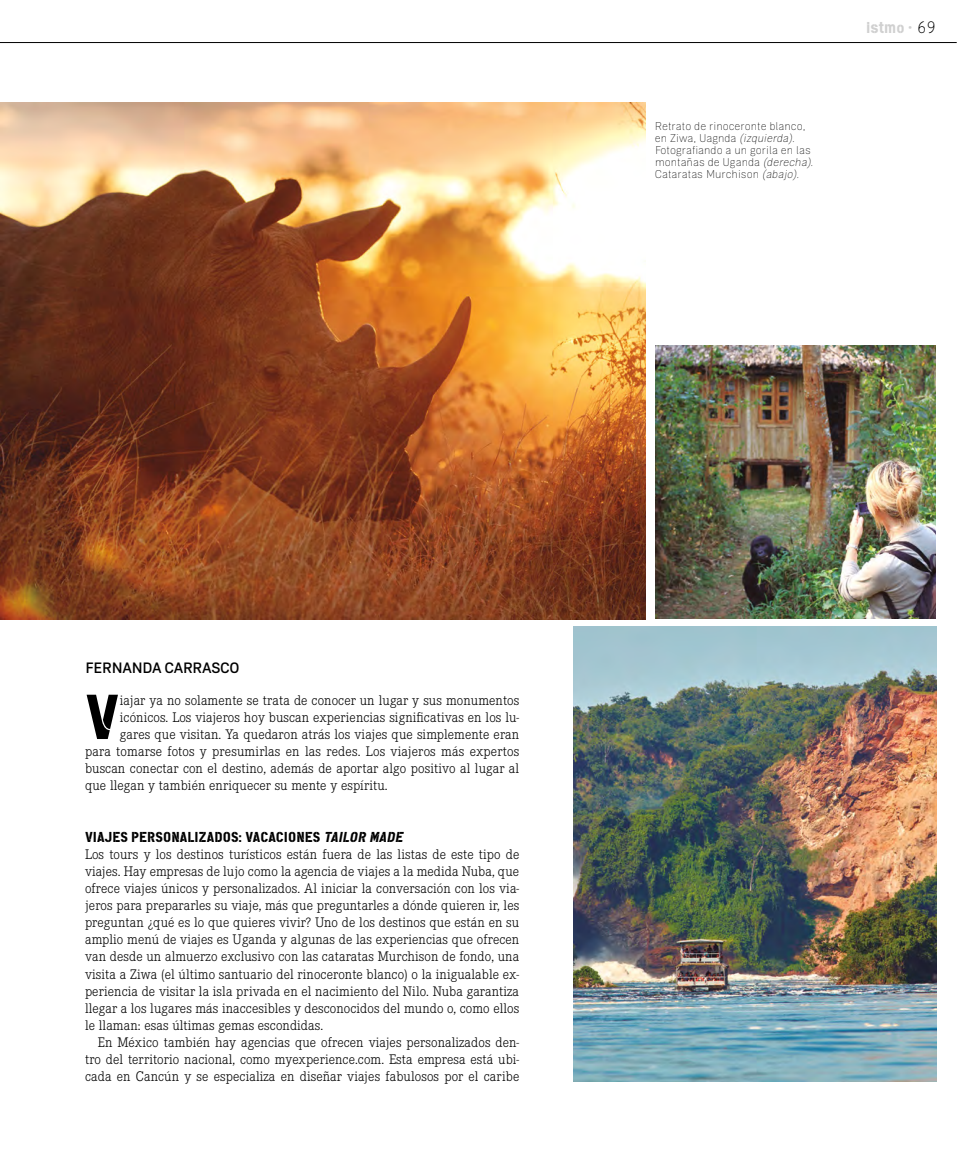
<style>
.page{position:relative;width:978px;height:1170px;background:#fff}
.page>*{position:absolute;margin:0;border:0;box-sizing:border-box;transform-origin:0 0}
.t1{font:63.3px "Cargo";color:#000}
.t2{font:15.75px "Cargo";color:#d0d0d0}
.t3{font:500 15px "Zimmer";letter-spacing:-.02em;color:#000}
.t4{font:300 14.4px/17.1px "Corporate E";letter-spacing:.005em;color:#000;text-align:justify}
.t5{font:14.4px "Cargo";letter-spacing:.005em;color:#000}
.t6{font:100 11.25px/12px "Zimmer";color:#000}
.s1{font-style:italic}
.s2{font-size:15px}
.s3{font-family:"Zimmer";font-weight:500}
.s4{font-family:"Numbers Revenue";font-size:16.5px;color:#000}
</style>
<div class="page">
<hr style="left:0;top:42px;width:957px;height:1px;background:#000">
<img style="left:0;top:102px;width:646px;height:517px">
<img style="left:574px;top:626px;width:362px;height:455px">
<img style="left:655px;top:345px;width:280px;height:273px">
<p class="t6" style="left:655px;top:119px;width:162px">Retrato de rinoceronte blanco,<br>e n Z iwa , U ag n d a <span class="s1">(izquierda).<br></span>Fotografiando a un gorila en las montañas de Uganda <span class="s1">(derecha).<br></span>Cataratas Murchison <span class="s1">(abajo).</span></p>
<p class="t2" style="left:866px;top:18px;width:72px">istm<span class="s2">o</span> <span class="s3">•</span> <span class="s4">69</span></p>
<p class="t3" style="left:86px;top:659px;width:156px">FERNANDA CARRASCO</p>
<h1 class="t1" style="left:85px;top:675px;width:36px">V</h1>
<p class="t4" style="left:120px;top:691px;width:401px">iajar ya no solamente se trata de conocer un lugar y sus monumentos</p>
<p class="t4" style="left:120px;top:708px;width:401px">icónicos. Los viajeros hoy buscan experiencias significativas en los lu-</p>
<p class="t4" style="left:120px;top:725px;width:401px">gares que visitan. Ya quedaron atrás los viajes que simplemente eran</p>
<p class="t4" style="left:85px;top:742px;width:436px">para tomarse fotos y presumirlas en las redes. Los viajeros más expertos</p>
<p class="t4" style="left:85px;top:759px;width:436px">buscan conectar con el destino, además de aportar algo positivo al lugar al</p>
<p class="t4" style="left:85px;top:776px;width:304px">que llegan y también enriquecer su mente y espíritu.</p>
<p class="t5" style="left:85px;top:827px;width:323px">VIAJES PERSONALIZADOS: VACACIONES <span class="s1">TAILOR MADE</span></p>
<p class="t4" style="left:85px;top:845px;width:436px">Los tours y los destinos turísticos están fuera de las listas de este tipo de viajes. Hay empresas de lujo como la agencia de viajes a la medida Nuba, que ofrece viajes únicos y personalizados. Al iniciar la conversación con los via&shy;jeros para prepararles su viaje, más que preguntarles a dónde quieren ir, les preguntan ¿qué es lo que quieres vivir? Uno de los destinos que están en su amplio menú de viajes es Uganda y algunas de las experiencias que ofrecen van desde un almuerzo exclusivo con las cataratas Murchison de fondo, una visita a Ziwa (el último santuario del rinoceronte blanco) o la inigualable ex&shy;periencia de visitar la isla privada en el nacimiento del Nilo. Nuba garantiza llegar a los lugares más inaccesibles y desconocidos del mundo o, como ellos le llaman: esas últimas gemas escondidas.</p>
<p class="t4" style="left:85px;top:1033px;width:436px;text-indent:13px">En México también hay agencias que ofrecen viajes personalizados den&shy;tro del territorio nacional, como myexperience.com. Esta empresa está ubi&shy;cada en Cancún y se especializa en diseñar viajes fabulosos por el caribe</p>
</div>
